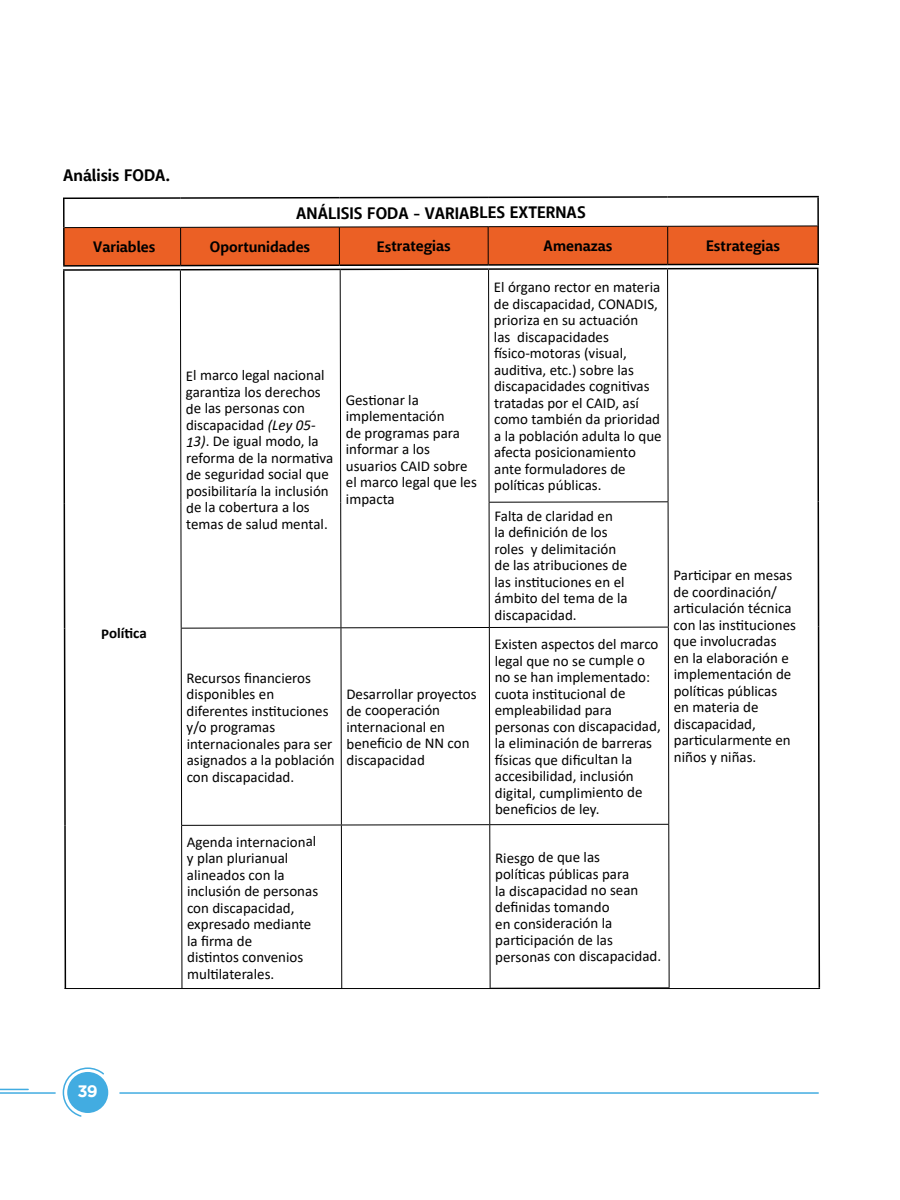
<style>
.page{position:relative;width:900px;height:1200px;background:#fff}
.page>*{position:absolute;margin:0;border:0;box-sizing:border-box;transform-origin:0 0}
.t1{font:700 16.5px "Macha";letter-spacing:-.005em;color:#000}
.t2{font:700 16.5px "Gotham";color:#fff}
.t3{font:15px/16.5px "Calibri";letter-spacing:-.005em;color:#000}
.t4{font:700 15px "Macha";letter-spacing:-.005em;color:#000}
.t5{font:700 15px "Calibri";letter-spacing:-.005em;color:#000}
.s1{font-style:italic}
</style>
<div class="page">
<div style="left:67px;top:1072px;width:41px;height:41px;background:#42ace1;border-radius:50%"></div>
<hr style="left:120px;top:1092px;width:698px;height:2px;background:#42ace1">
<hr style="left:0;top:1092px;width:55px;height:2px;background:#42ace1">
<svg style="left:0;top:1089px;width:28px;height:1px"></svg>
<svg style="left:62px;top:1067px;width:43px;height:50px"></svg>
<svg style="left:180px;top:505px;width:638px;height:483px"></svg>
<hr style="left:64px;top:503px;width:1px;height:125px;background:#000">
<hr style="left:64px;top:628px;width:2px;height:198px;background:#000">
<hr style="left:64px;top:826px;width:2px;height:163px;background:#000">
<hr style="left:181px;top:503px;width:1px;height:125px;background:#000">
<hr style="left:340px;top:503px;width:1px;height:124px;background:#000">
<hr style="left:818px;top:501px;width:1px;height:126px;background:#000">
<hr style="left:818px;top:627px;width:2px;height:197px;background:#000">
<hr style="left:818px;top:824px;width:2px;height:164px;background:#000">
<hr style="left:181px;top:627px;width:160px;height:2px;background:#000">
<hr style="left:341px;top:627px;width:148px;height:1px;background:#000">
<hr style="left:489px;top:503px;width:1px;height:124px;background:#000">
<hr style="left:489px;top:627px;width:180px;height:1px;background:#000">
<hr style="left:668px;top:502px;width:1px;height:125px;background:#000">
<hr style="left:181px;top:629px;width:1px;height:196px;background:#000">
<hr style="left:341px;top:628px;width:1px;height:197px;background:#000">
<hr style="left:489px;top:628px;width:1px;height:196px;background:#000">
<hr style="left:181px;top:825px;width:160px;height:1px;background:#000">
<hr style="left:341px;top:824px;width:149px;height:1px;background:#000">
<hr style="left:490px;top:824px;width:179px;height:1px;background:#000">
<hr style="left:668px;top:627px;width:1px;height:197px;background:#000">
<hr style="left:181px;top:826px;width:1px;height:163px;background:#000">
<hr style="left:341px;top:825px;width:1px;height:163px;background:#000">
<hr style="left:489px;top:825px;width:2px;height:163px;background:#000">
<hr style="left:490px;top:987px;width:180px;height:2px;background:#000">
<hr style="left:668px;top:825px;width:2px;height:162px;background:#000">
<hr style="left:65px;top:988px;width:754px;height:1px;background:#000">
<svg style="left:63px;top:226px;width:756px;height:279px"></svg>
<hr style="left:63px;top:197px;width:118px;height:2px;background:#000">
<hr style="left:181px;top:197px;width:158px;height:2px;background:#000">
<hr style="left:339px;top:197px;width:149px;height:1px;background:#000">
<hr style="left:488px;top:196px;width:180px;height:2px;background:#000">
<hr style="left:668px;top:196px;width:151px;height:2px;background:#000">
<hr style="left:65px;top:227px;width:116px;height:1px;background:#000">
<hr style="left:181px;top:227px;width:158px;height:1px;background:#000">
<hr style="left:339px;top:226px;width:149px;height:1px;background:#000">
<hr style="left:488px;top:226px;width:180px;height:1px;background:#000">
<hr style="left:668px;top:226px;width:149px;height:1px;background:#000">
<hr style="left:63px;top:199px;width:2px;height:29px;background:#000">
<hr style="left:817px;top:197px;width:2px;height:29px;background:#000">
<hr style="left:63px;top:228px;width:2px;height:37px;background:#000">
<hr style="left:180px;top:228px;width:1px;height:37px;background:#000">
<hr style="left:339px;top:227px;width:1px;height:38px;background:#000">
<hr style="left:488px;top:227px;width:1px;height:37px;background:#000">
<hr style="left:667px;top:227px;width:1px;height:37px;background:#000">
<hr style="left:817px;top:226px;width:2px;height:37px;background:#000">
<hr style="left:63px;top:265px;width:118px;height:2px;background:#000">
<hr style="left:181px;top:265px;width:158px;height:1px;background:#000">
<hr style="left:339px;top:264px;width:149px;height:2px;background:#000">
<hr style="left:488px;top:264px;width:180px;height:2px;background:#000">
<hr style="left:668px;top:263px;width:151px;height:2px;background:#000">
<p class="t1" style="left:63px;top:165px;width:108px">Análisis FODA.</p>
<p class="t1" style="left:296px;top:202px;width:291px">ANÁLISIS FODA - VARIABLES EXTERNAS</p>
<p class="t4" style="left:93px;top:237px;width:64px">Variables</p>
<p class="t4" style="left:210px;top:237px;width:102px">Oportunidades</p>
<p class="t4" style="left:377px;top:237px;width:75px">Estrategias</p>
<p class="t4" style="left:544px;top:236px;width:70px">Amenazas</p>
<p class="t4" style="left:706px;top:236px;width:75px">Estrategias</p>
<p class="t5" style="left:101px;top:623px;width:47px">Política</p>
<p class="t3" style="left:186px;top:367px;width:149px">El marco legal nacional garantiza los derechos de las personas con discapacidad <span class="s1">(Ley 05-<br>13)</span>. De igual modo, la reforma de la normativa de seguridad social que posibilitaría la inclusión de la cobertura a los temas de salud mental.</p>
<p class="t3" style="left:346px;top:391px;width:133px">Gestionar la implementación<br>de programas para informar a los usuarios CAID sobre el marco legal que les impacta</p>
<p class="t3" style="left:187px;top:669px;width:150px">Recursos financieros disponibles en diferentes instituciones y/o programas internacionales para ser asignados a la población con discapacidad.</p>
<p class="t3" style="left:346px;top:685px;width:132px">Desarrollar proyectos de cooperación internacional en beneficio de NN con discapacidad</p>
<p class="t3" style="left:187px;top:833px;width:133px">Agenda internacional y plan plurianual alineados con la inclusión de personas con discapacidad, expresado mediante la firma de<br>distintos convenios multilaterales.</p>
<p class="t3" style="left:494px;top:279px;width:169px">El órgano rector en materia de discapacidad, CONADIS, prioriza en su actuación<br>las discapacidades físico-motoras (visual, auditiva, etc.) sobre las discapacidades cognitivas tratadas por el CAID, así como también da prioridad a la población adulta lo que afecta posicionamiento ante formuladores de políticas públicas.</p>
<p class="t3" style="left:494px;top:507px;width:135px">Falta de claridad en<br>la definición de los roles y delimitación de las atribuciones de las instituciones en el ámbito del tema de la discapacidad.</p>
<p class="t3" style="left:495px;top:635px;width:168px">Existen aspectos del marco legal que no se cumple o no se han implementado: cuota institucional de empleabilidad para personas con discapacidad, la eliminación de barreras físicas que dificultan la accesibilidad, inclusión digital, cumplimiento de beneficios de ley.</p>
<p class="t3" style="left:674px;top:567px;width:124px">Participar en mesas de coordinación/ articulación técnica con las instituciones que involucradas<br>en la elaboración e implementación de políticas públicas en materia de discapacidad, particularmente en niños y niñas.</p>
<p class="t3" style="left:495px;top:849px;width:168px">Riesgo de que las<br>políticas públicas para<br>la discapacidad no sean definidas tomando<br>en consideración la participación de las personas con discapacidad.</p>
<p class="t2" style="left:77px;top:1082px;width:22px">39</p>
</div>
